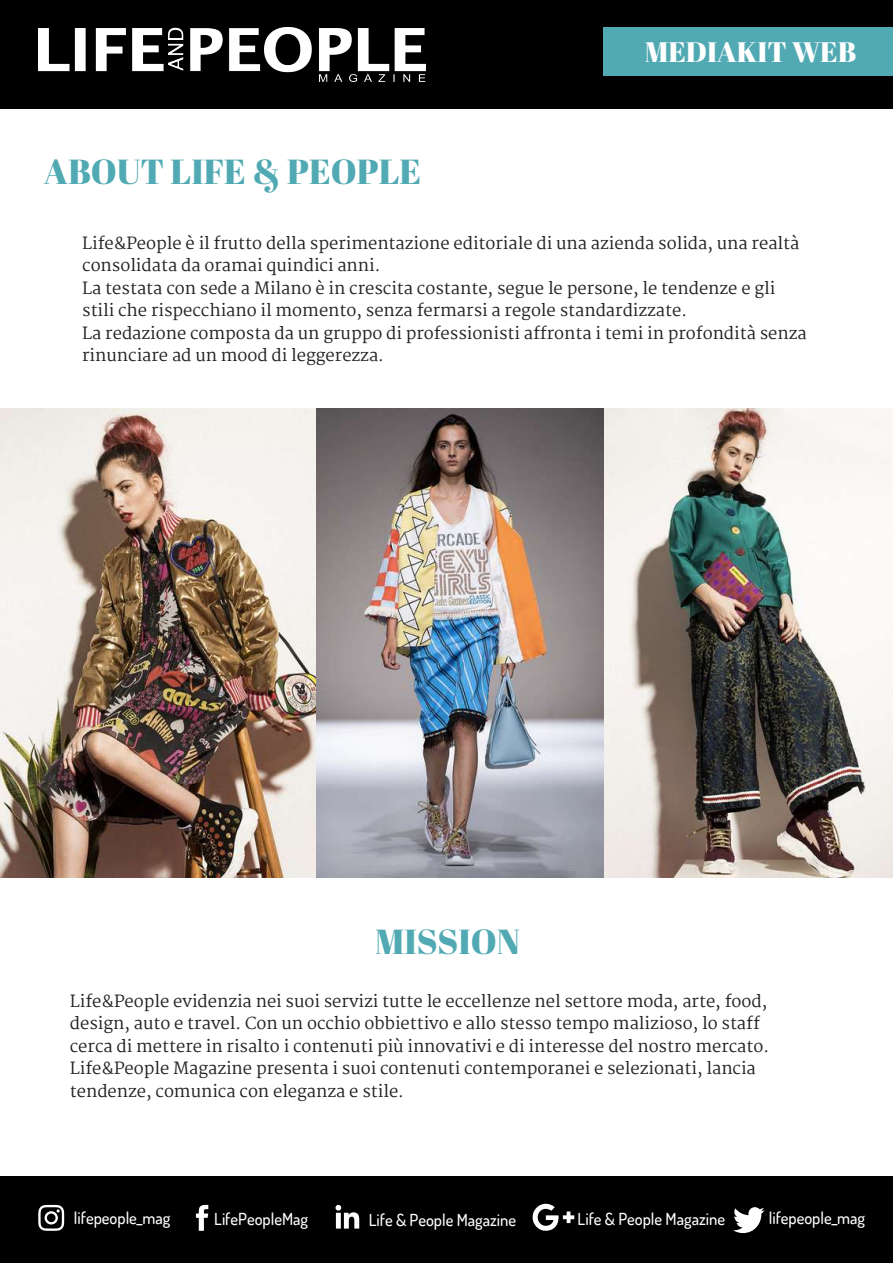
<style>
.page{position:relative;width:893px;height:1263px;background:#fff}
.page>*{position:absolute;margin:0;border:0;box-sizing:border-box;transform-origin:0 0}
.t1{font:34.8px "Abril Fatface";color:#51aab3}
.t2{font:28.2px "Abril Fatface";color:#fff}
.t3{font:16.5px/22.5px "Martel";color:#222}
.t4{font:500 16.5px "Dosis";color:#fff}
</style>
<div class="page">
<div style="left:0;top:0;width:893px;height:108px;background:#000"></div>
<div style="left:0;top:1177px;width:893px;height:86px;background:#000"></div>
<img style="left:38px;top:27px;width:388px;height:54px">
<div style="left:604px;top:27px;width:289px;height:48px;background:#51aab3"></div>
<img style="left:315px;top:409px;width:290px;height:468px">
<img style="left:0;top:409px;width:315px;height:468px">
<img style="left:605px;top:409px;width:288px;height:468px">
<svg style="left:196px;top:1205px;width:12px;height:26px"></svg>
<svg style="left:38px;top:1205px;width:26px;height:26px"></svg>
<svg style="left:335px;top:1205px;width:24px;height:23px"></svg>
<svg style="left:533px;top:1204px;width:41px;height:27px"></svg>
<svg style="left:733px;top:1207px;width:32px;height:26px"></svg>
<h1 class="t1" style="left:44px;top:147px;width:379px">ABOUT LIFE &amp; PEOPLE</h1>
<h2 class="t2" style="left:645px;top:32px;width:213px">MEDIAKIT WEB</h2>
<p class="t3" style="left:82px;top:232px;width:726px">Life&amp;People è il frutto della sperimentazione editoriale di una azienda solida, una realtà consolidata da oramai quindici anni.<br>La testata con sede a Milano è in crescita costante, segue le persone, le tendenze e gli stili che rispecchiano il momento, senza fermarsi a regole standardizzate.<br>La redazione composta da un gruppo di professionisti affronta i temi in profondità senza rinunciare ad un mood di leggerezza.</p>
<h1 class="t1" style="left:375px;top:917px;width:146px">MISSION</h1>
<p class="t3" style="left:70px;top:990px;width:701px">Life&amp;People evidenzia nei suoi servizi tutte le eccellenze nel settore moda, arte, food, design, auto e travel. Con un occhio obbiettivo e allo stesso tempo malizioso, lo staff cerca di mettere in risalto i contenuti più innovativi e di interesse del nostro mercato.<br>Life&amp;People Magazine presenta i suoi contenuti contemporanei e selezionati, lancia tendenze, comunica con eleganza e stile.</p>
<p class="t4" style="left:74px;top:1207px;width:98px">lifepeople_mag</p>
<p class="t4" style="left:214px;top:1208px;width:95px">LifePeopleMag</p>
<p class="t4" style="left:369px;top:1209px;width:149px">Life &amp; People Magazine</p>
<p class="t4" style="left:578px;top:1208px;width:149px">Life &amp; People Magazine</p>
<p class="t4" style="left:769px;top:1207px;width:98px">lifepeople_mag</p>
</div>
